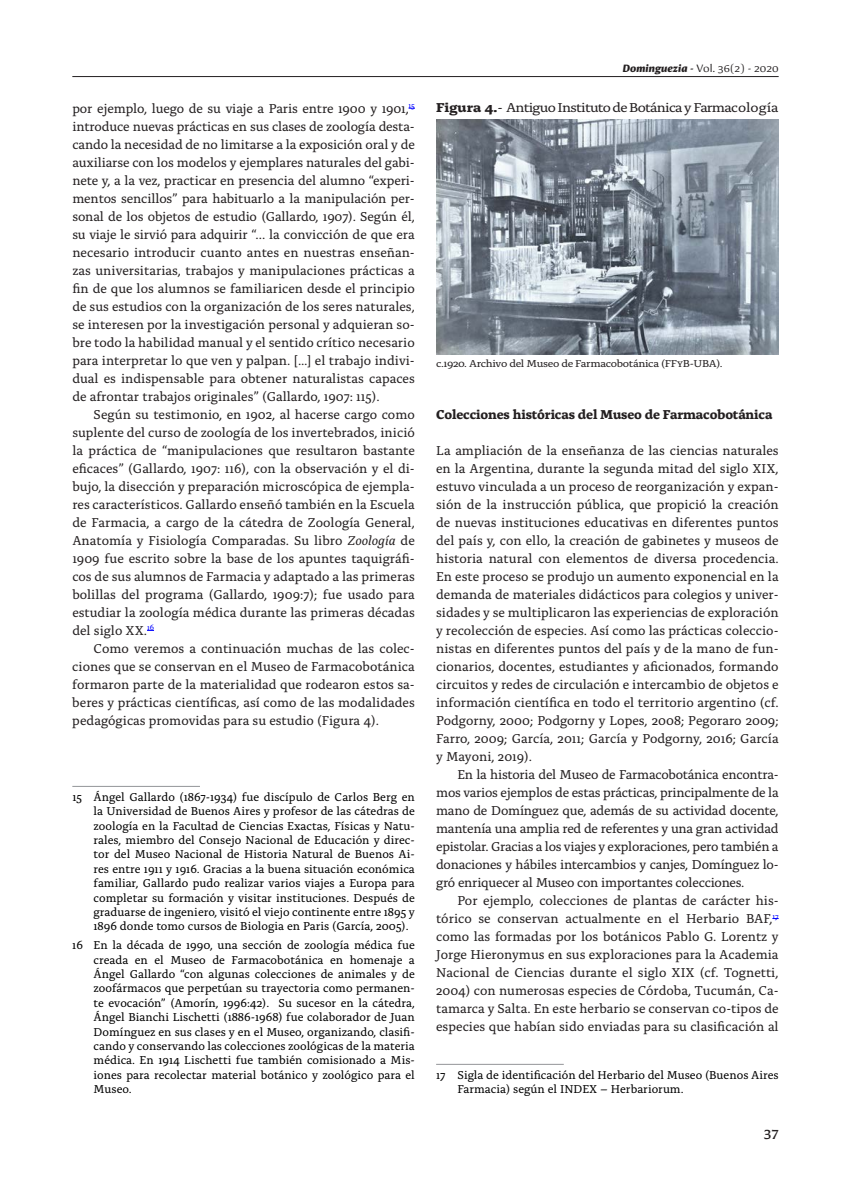
<style>
.page{position:relative;width:851px;height:1191px;background:#fff}
.page>*{position:absolute;margin:0;border:0;box-sizing:border-box;transform-origin:0 0}
.Párrafo{font:13.5px/18px "Alda OTCEV";color:#231f20;text-align:justify}
.Párrafo_Inicial{font:13.5px/18px "Alda OTCEV";color:#231f20;text-align:justify}
.Titulo_Figura{font:13.5px "Alda OTCEV";letter-spacing:-.05em;color:#231f20;scale:1.1 1}
.Subtitulos_Sección{font:700 13.5px "Alda OTCEV";letter-spacing:-.01em;color:#231f20}
.t1{font:500 13.5px "Conglomerate";color:#231f20}
.Notas{font:12px/14.4px "Alda OTCEV";color:#000;text-align:justify}
.Pie_Figura{font:10.5px "Alda OTCEV";letter-spacing:-.03em;color:#231f20;scale:1.1 1}
.t2{font:10.5px "Conglomerate";color:#231f20}
.s1{font-style:italic}
.s2{font-weight:700;font-style:italic}
.s3{font-weight:500}
.s4{font-weight:700}
</style>
<div class="page">
<hr style="left:72px;top:786px;width:128px;height:1px;background:#939598">
<hr style="left:436px;top:1064px;width:127px;height:1px;background:#939598">
<img style="left:436px;top:119px;width:342px;height:235px">
<hr style="left:72px;top:76px;width:706px;height:1px;background:#231f20">
<p class="Párrafo" style="left:72px;top:98px;width:344px">por ejemplo, luego de su viaje a Paris entre 1900 y 1901,<sup>15 </sup>introduce nuevas prácticas en sus clases de zoología desta&shy;cando la necesidad de no limitarse a la exposición oral y de auxiliarse con los modelos y ejemplares naturales del gabi&shy;nete y, a la vez, practicar en presencia del alumno “experi&shy;mentos sencillos” para habituarlo a la manipulación per&shy;sonal de los objetos de estudio (Gallardo, 1907). Según él, su viaje le sirvió para adquirir “... la convicción de que era necesario introducir cuanto antes en nuestras enseñan&shy;zas universitarias, trabajos y manipulaciones prácticas a fin de que los alumnos se familiaricen desde el principio de sus estudios con la organización de los seres naturales, se interesen por la investigación personal y adquieran so&shy;bre todo la habilidad manual y el sentido crítico necesario para interpretar lo que ven y palpan. […] el trabajo indivi&shy;dual es indispensable para obtener naturalistas capaces de afrontar trabajos originales” (Gallardo, 1907: 115).</p>
<p class="Párrafo" style="left:72px;top:404px;width:344px;text-indent:21px">Según su testimonio, en 1902, al hacerse cargo como suplente del curso de zoología de los invertebrados, inició la práctica de “manipulaciones que resultaron bastante eficaces” (Gallardo, 1907: 116), con la observación y el di&shy;bujo, la disección y preparación microscópica de ejempla&shy;res característicos. Gallardo enseñó también en la Escuela de Farmacia, a cargo de la cátedra de Zoología General, Anatomía y Fisiología Comparadas. Su libro <span class="s1">Zoología</span> de 1909 fue escrito sobre la base de los apuntes taquigráfi&shy;cos de sus alumnos de Farmacia y adaptado a las primeras bolillas del programa (Gallardo, 1909:7); fue usado para estudiar la zoología médica durante las primeras décadas del siglo XX.<sup>16</sup></p>
<p class="Párrafo" style="left:72px;top:638px;width:344px;text-indent:21px">Como veremos a continuación muchas de las colec&shy;ciones que se conservan en el Museo de Farmacobotánica formaron parte de la materialidad que rodearon estos sa&shy;beres y prácticas científicas, así como de las modalidades pedagógicas promovidas para su estudio (Figura 4).</p>
<p class="Notas" style="left:94px;top:788px;width:323px;text-indent:-21px">15 Ángel Gallardo (1867-1934) fue discípulo de Carlos Berg en la Universidad de Buenos Aires y profesor de las cátedras de zoología en la Facultad de Ciencias Exactas, Físicas y Natu&shy;rales, miembro del Consejo Nacional de Educación y direc&shy;tor del Museo Nacional de Historia Natural de Buenos Ai&shy;res entre 1911 y 1916. Gracias a la buena situación económica familiar, Gallardo pudo realizar varios viajes a Europa para completar su formación y visitar instituciones. Después de graduarse de ingeniero, visitó el viejo continente entre 1895 y 1896 donde tomo cursos de Biologia en Paris (García, 2005).</p>
<p class="Notas" style="left:94px;top:937px;width:323px;text-indent:-21px">16 En la década de 1990, una sección de zoología médica fue creada en el Museo de Farmacobotánica en homenaje a Ángel Gallardo “con algunas colecciones de animales y de zoofármacos que perpetúan su trayectoria como permanen&shy;te evocación” (Amorín, 1996:42). Su sucesor en la cátedra, Ángel Bianchi Lischetti (1886-1968) fue colaborador de Juan Domínguez en sus clases y en el Museo, organizando, clasifi&shy;cando y conservando las colecciones zoológicas de la materia médica. En 1914 Lischetti fue también comisionado a Mis&shy;iones para recolectar material botánico y zoológico para el Museo.</p>
<p class="t2" style="left:622px;top:62px;width:157px"><span class="s2">Dominguezia</span> <span class="s3">-</span> Vol. 36(2) - 2020</p>
<p class="Titulo_Figura" style="left:436px;top:97px;width:313px"><span class="s4">Figura 4.</span>- Antiguo Instituto de Botánica y Farmacología</p>
<p class="Pie_Figura" style="left:436px;top:356px;width:262px">c.1920. Archivo del Museo de Farmacobotánica (FFyB-UBA).</p>
<p class="Subtitulos_Sección" style="left:436px;top:403px;width:338px">Colecciones históricas del Museo de Farmacobotánica</p>
<p class="Párrafo_Inicial" style="left:436px;top:440px;width:344px">La ampliación de la enseñanza de las ciencias naturales en la Argentina, durante la segunda mitad del siglo XIX, estuvo vinculada a un proceso de reorganización y expan&shy;sión de la instrucción pública, que propició la creación de nuevas instituciones educativas en diferentes puntos del país y, con ello, la creación de gabinetes y museos de historia natural con elementos de diversa procedencia.<br>En este proceso se produjo un aumento exponencial en la demanda de materiales didácticos para colegios y univer&shy;sidades y se multiplicaron las experiencias de exploración y recolección de especies. Así como las prácticas coleccio&shy;nistas en diferentes puntos del país y de la mano de fun&shy;cionarios, docentes, estudiantes y aficionados, formando circuitos y redes de circulación e intercambio de objetos e información científica en todo el territorio argentino (cf.<br>Podgorny, 2000; Podgorny y Lopes, 2008; Pegoraro 2009; Farro, 2009; García, 2011; García y Podgorny, 2016; García y Mayoni, 2019).</p>
<p class="Párrafo" style="left:436px;top:764px;width:344px;text-indent:21px">En la historia del Museo de Farmacobotánica encontra&shy;mos varios ejemplos de estas prácticas, principalmente de la mano de Domínguez que, además de su actividad docente, mantenía una amplia red de referentes y una gran actividad epistolar. Gracias a los viajes y exploraciones, pero también a donaciones y hábiles intercambios y canjes, Domínguez lo&shy;gró enriquecer al Museo con importantes colecciones.</p>
<p class="Párrafo" style="left:436px;top:890px;width:344px;text-indent:21px">Por ejemplo, colecciones de plantas de carácter his&shy;tórico se conservan actualmente en el Herbario BAF,<sup>17 </sup>como las formadas por los botánicos Pablo G. Lorentz y Jorge Hieronymus en sus exploraciones para la Academia Nacional de Ciencias durante el siglo XIX (cf. Tognetti, 2004) con numerosas especies de Córdoba, Tucumán, Ca&shy;tamarca y Salta. En este herbario se conservan co-tipos de especies que habían sido enviadas para su clasificación al</p>
<p class="Notas" style="left:457px;top:1066px;width:323px;text-indent:-21px">17 Sigla de identificación del Herbario del Museo (Buenos Aires<br>Farmacia) según el INDEX – Herbariorum.</p>
<p class="t1" style="left:763px;top:1125px;width:16px">37</p>
</div>
